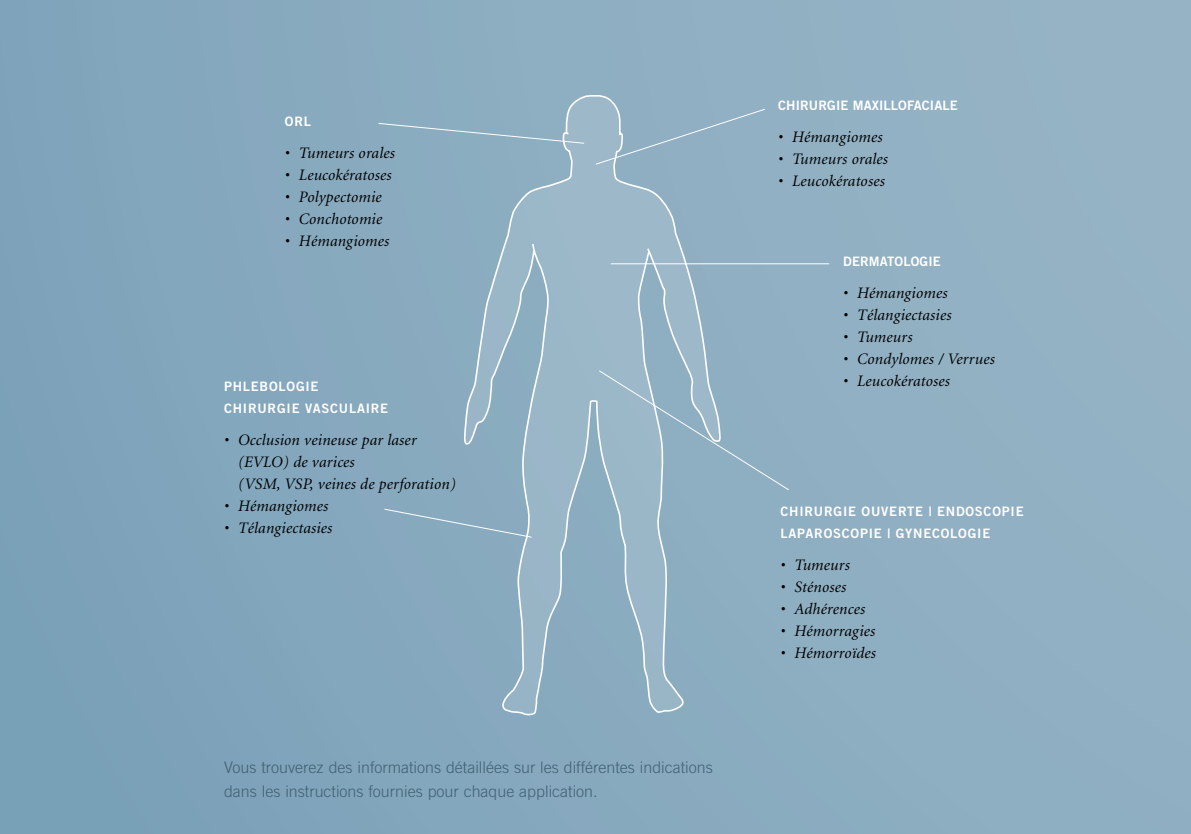
<style>
.page{position:relative;width:1191px;height:834px;background:#fff}
.page>*{position:absolute;margin:0;border:0;box-sizing:border-box;transform-origin:0 0}
.t1{font:italic 16px/22px "Minion";letter-spacing:.01em;color:#000}
.t2{font:300 16px/24px "Trade Gothic";color:#416174}
.t3{font:13px/22px "Trade Gothic Bold Two";letter-spacing:.06em;color:#fff}
.t4{font:13px "Trade Gothic Bold Two";letter-spacing:.01em;color:#fff}
</style>
<div class="page">
<div style="left:0;top:0;width:1191px;height:833px;background:linear-gradient(to right,#7ea3ba,#96b4c5)"></div>
<svg style="left:464px;top:95px;width:256px;height:620px;background:#94b2c4"></svg>
<svg style="left:383px;top:508px;width:149px;height:30px;background:#8dadc1"></svg>
<svg style="left:595px;top:108px;width:171px;height:57px;background:#94b2c4"></svg>
<svg style="left:378px;top:122px;width:207px;height:22px;background:#93b2c4"></svg>
<hr style="left:611px;top:263px;width:218px;height:1px;background:#fff">
<svg style="left:598px;top:369px;width:191px;height:122px;background:#96b3c5"></svg>
<p class="t3" style="left:285px;top:110px;width:28px">ORL</p>
<p class="t1" style="left:285px;top:143px;width:111px">• Tumeurs orales</p>
<p class="t1" style="left:285px;top:165px;width:108px">• Leucokératoses</p>
<p class="t1" style="left:285px;top:187px;width:98px">• Polypectomie</p>
<p class="t1" style="left:285px;top:209px;width:99px">• Conchotomie</p>
<p class="t1" style="left:285px;top:231px;width:106px">• Hémangiomes</p>
<p class="t3" style="left:224px;top:375px;width:166px">PHLEBOLOGIE<br>CHIRURGIE VASCULAIRE</p>
<p class="t1" style="left:238px;top:429px;width:219px;text-indent:-14px">• Occlusion veineuse par laser (EVLO) de varices<br>(VSM, VSP, veines de perforation)</p>
<p class="t1" style="left:224px;top:495px;width:106px">• Hémangiomes</p>
<p class="t1" style="left:224px;top:517px;width:110px">• Télangiectasies</p>
<p class="t2" style="left:224px;top:754px;width:490px">Vous trouverez des informations détaillées sur les différentes indications dans les instructions fournies pour chaque application.</p>
<p class="t4" style="left:778px;top:98px;width:181px">CHIRURGIE MAXILLOFACIALE</p>
<p class="t1" style="left:778px;top:127px;width:106px">• Hémangiomes</p>
<p class="t1" style="left:778px;top:149px;width:111px">• Tumeurs orales</p>
<p class="t1" style="left:778px;top:171px;width:108px">• Leucokératoses</p>
<p class="t4" style="left:843px;top:253px;width:99px">DERMATOLOGIE</p>
<p class="t1" style="left:843px;top:282px;width:106px">• Hémangiomes</p>
<p class="t1" style="left:843px;top:304px;width:110px">• Télangiectasies</p>
<p class="t1" style="left:843px;top:326px;width:71px">• Tumeurs</p>
<p class="t1" style="left:843px;top:348px;width:153px">• Condylomes / Verrues</p>
<p class="t1" style="left:843px;top:370px;width:108px">• Leucokératoses</p>
<p class="t3" style="left:780px;top:500px;width:245px">CHIRURGIE OUVERTE | ENDOSCOPIE<br>LAPAROSCOPIE | GYNECOLOGIE</p>
<p class="t1" style="left:780px;top:554px;width:71px">• Tumeurs</p>
<p class="t1" style="left:780px;top:576px;width:67px">• Sténoses</p>
<p class="t1" style="left:780px;top:598px;width:86px">• Adhérences</p>
<p class="t1" style="left:780px;top:620px;width:96px">• Hémorragies</p>
<p class="t1" style="left:780px;top:642px;width:97px">• Hémorroïdes</p>
</div>
